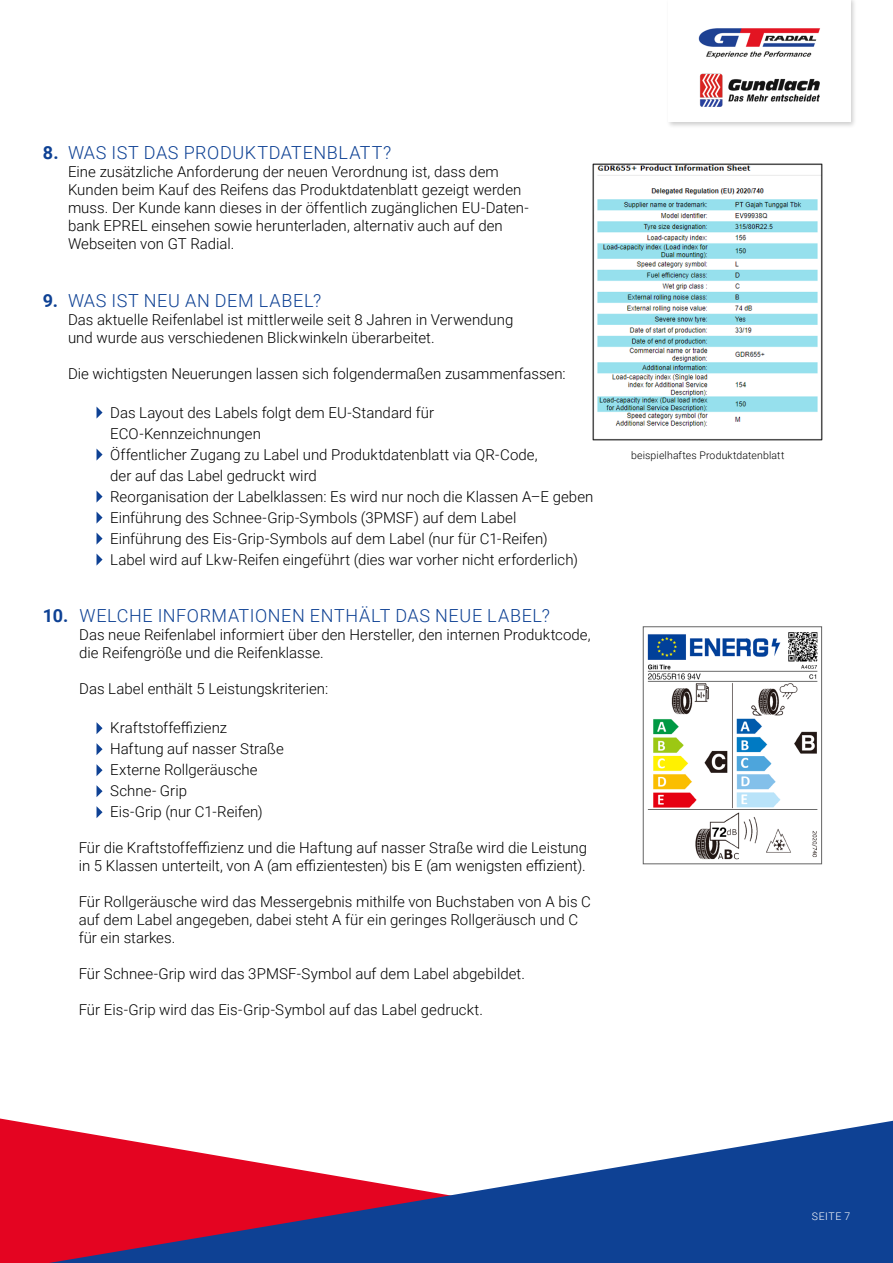
<style>
.page{position:relative;width:893px;height:1263px;background:#fff}
.page>*{position:absolute;margin:0;border:0;box-sizing:border-box;transform-origin:0 0}
.t1{font:300 18px "Roboto";letter-spacing:.035em;color:#0e4194}
.t2{font:300 15px/21px "Roboto";color:#000}
.t3{font:300 10.5px "Roboto";letter-spacing:.015em;color:#000}
.t4{font:300 10.5px "Roboto";letter-spacing:.06em;color:#fff}
.s1{font-weight:700}
</style>
<div class="page">
<img style="left:647px;top:632px;width:171px;height:228px">
<div style="left:643px;top:626px;width:179px;height:238px;border:1px solid #646464"></div>
<img style="left:593px;top:164px;width:230px;height:276px">
<div style="left:666px;top:0;width:191px;height:129px;background:#000;opacity:.2"></div>
<div style="left:668px;top:0;width:182px;height:122px;background:#fff"></div>
<img style="left:698px;top:28px;width:123px;height:31px">
<svg style="left:0;top:1119px;width:893px;height:144px"></svg>
<img style="left:699px;top:73px;width:121px;height:34px">
<svg style="left:97px;top:407px;width:6px;height:11px"></svg>
<svg style="left:97px;top:449px;width:6px;height:11px"></svg>
<svg style="left:97px;top:491px;width:6px;height:11px"></svg>
<svg style="left:97px;top:512px;width:6px;height:11px"></svg>
<svg style="left:97px;top:533px;width:6px;height:11px"></svg>
<svg style="left:97px;top:554px;width:6px;height:11px"></svg>
<svg style="left:97px;top:722px;width:6px;height:12px"></svg>
<svg style="left:97px;top:743px;width:6px;height:12px"></svg>
<svg style="left:97px;top:764px;width:6px;height:12px"></svg>
<svg style="left:97px;top:785px;width:6px;height:12px"></svg>
<svg style="left:97px;top:806px;width:6px;height:12px"></svg>
<p class="t1" style="left:43px;top:140px;width:350px"><span class="s1">8.</span> WAS IST DAS PRODUKTDATENBLATT?</p>
<p class="t2" style="left:68px;top:162px;width:462px;line-height:18px">Eine zusätzliche Anforderung der neuen Verordnung ist, dass dem Kunden beim Kauf des Reifens das Produktdatenblatt gezeigt werden muss. Der Kunde kann dieses in der öffentlich zugänglichen EU-Daten&shy;bank EPREL einsehen sowie herunterladen, alternativ auch auf den Webseiten von GT Radial.</p>
<p class="t1" style="left:43px;top:288px;width:280px"><span class="s1">9.</span> WAS IST NEU AN DEM LABEL?</p>
<p class="t2" style="left:68px;top:310px;width:447px;line-height:18px">Das aktuelle Reifenlabel ist mittlerweile seit 8 Jahren in Verwendung und wurde aus verschiedenen Blickwinkeln überarbeitet.</p>
<p class="t2" style="left:68px;top:362px;width:499px">Die wichtigsten Neuerungen lassen sich folgendermaßen zusammenfassen:</p>
<p class="t2" style="left:110px;top:401px;width:485px">Das Layout des Labels folgt dem EU-Standard für<br>ECO-Kennzeichnungen<br>Öffentlicher Zugang zu Label und Produktdatenblatt via QR-Code,<br>der auf das Label gedruckt wird<br>Reorganisation der Labelklassen: Es wird nur noch die Klassen A–E geben Einführung des Schnee-Grip-Symbols (3PMSF) auf dem Label<br>Einführung des Eis-Grip-Symbols auf dem Label (nur für C1-Reifen)<br>Label wird auf Lkw-Reifen eingeführt (dies war vorher nicht erforderlich)</p>
<p class="t1" style="left:43px;top:603px;width:509px"><span class="s1">10.</span> WELCHE INFORMATIONEN ENTHÄLT DAS NEUE LABEL?</p>
<p class="t2" style="left:79px;top:625px;width:513px;line-height:18px">Das neue Reifenlabel informiert über den Hersteller, den internen Produktcode, die Reifengröße und die Reifenklasse.</p>
<p class="t2" style="left:79px;top:678px;width:250px">Das Label enthält 5 Leistungskriterien:</p>
<p class="t2" style="left:110px;top:717px;width:175px">Kraftstoffeffizienz<br>Haftung auf nasser Straße<br>Externe Rollgeräusche<br>Schne- Grip<br>Eis-Grip (nur C1-Reifen)</p>
<p class="t2" style="left:79px;top:838px;width:510px;line-height:18px">Für die Kraftstoffeffizienz und die Haftung auf nasser Straße wird die Leistung in 5 Klassen unterteilt, von A (am effizientesten) bis E (am wenigsten effizient).</p>
<p class="t2" style="left:79px;top:892px;width:514px;line-height:18px">Für Rollgeräusche wird das Messergebnis mithilfe von Buchstaben von A bis C auf dem Label angegeben, dabei steht A für ein geringes Rollgeräusch und C für ein starkes.</p>
<p class="t2" style="left:79px;top:963px;width:448px">Für Schnee-Grip wird das 3PMSF-Symbol auf dem Label abgebildet.</p>
<p class="t2" style="left:79px;top:999px;width:406px">Für Eis-Grip wird das Eis-Grip-Symbol auf das Label gedruckt.</p>
<p class="t3" style="left:631px;top:447px;width:155px">beispielhaftes Produktdatenblatt</p>
<p class="t4" style="left:812px;top:1209px;width:40px">SEITE 7</p>
</div>
